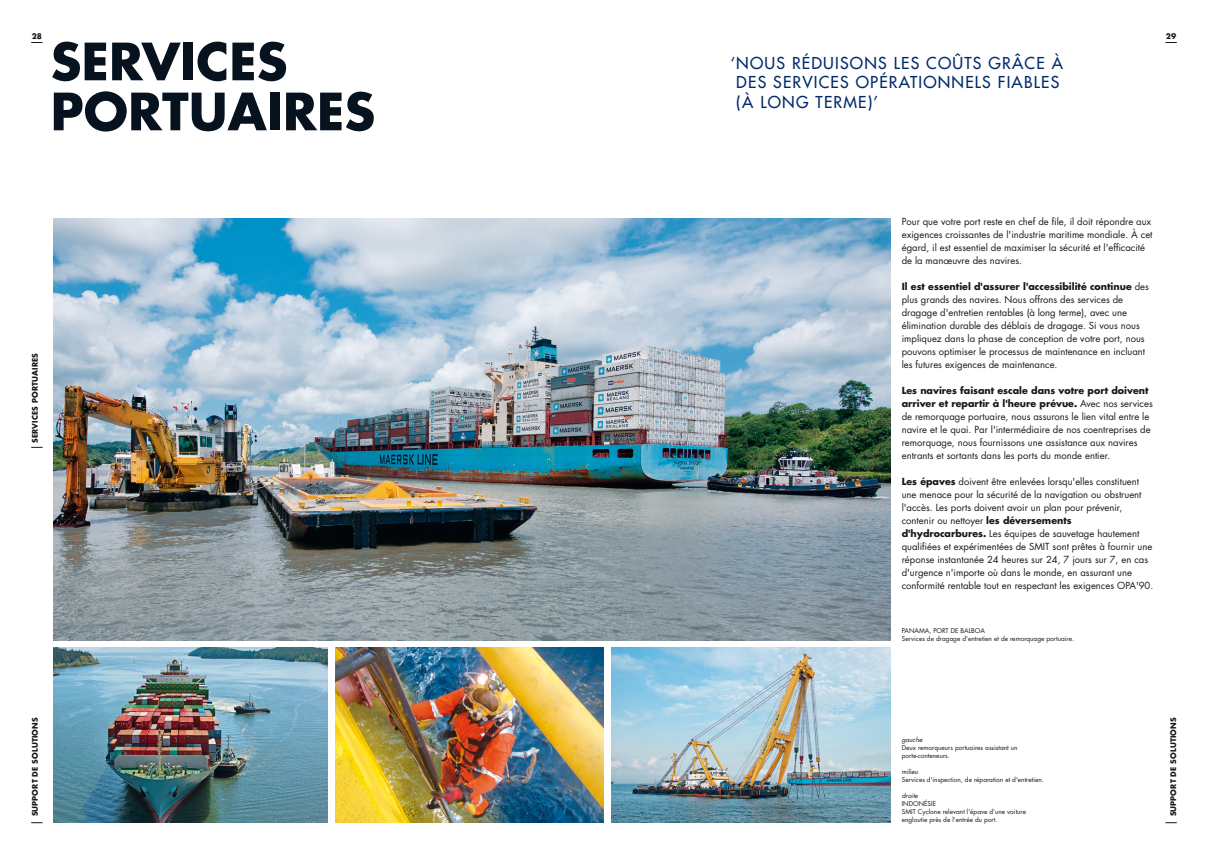
<style>
.page{position:relative;width:1208px;height:859px;background:#fff}
.page>*{position:absolute;margin:0;border:0;box-sizing:border-box;transform-origin:0 0}
.t1{font:700 50px/50px "Futura Std";color:#06131e}
.t2{font:500 16px/19.5px "Futura Std";letter-spacing:.075em;color:#002b6c}
.t3{font:9.5px/13px "Futura Std";color:#1a171c}
.t4{font:700 7.5px "Futura Std";letter-spacing:.02em;color:#1a171c}
.t5{font:6.5px/8px "Futura Std";color:#1a171c}
.t6{font:italic 6.5px "Futura Std";color:#1a171c}
.s1{font-weight:700}
</style>
<div class="page">
<svg style="left:31px;top:822px;width:12px;height:1px"></svg>
<svg style="left:31px;top:42px;width:12px;height:1px"></svg>
<svg style="left:31px;top:447px;width:12px;height:1px"></svg>
<img style="left:54px;top:218px;width:836px;height:423px">
<img style="left:54px;top:647px;width:273px;height:176px">
<img style="left:335px;top:647px;width:269px;height:176px">
<img style="left:611px;top:647px;width:279px;height:176px">
<p class="t4" style="left:32px;top:31px;width:12px">28</p>
<p class="t4" style="left:1166px;top:31px;width:12px">29</p>
<h1 class="t1" style="left:51px;top:36px;width:326px">SERVICES<br>PORTUAIRES</h1>
<h2 class="t2" style="left:736px;top:53px;width:328px;text-indent:-6px">‘NOUS RÉDUISONS LES COÛTS GRÂCE À<br>DES SERVICES OPÉRATIONNELS FIABLES (À LONG TERME)’</h2>
<p class="t4" style="left:30px;top:443px;width:90px;rotate:-90deg">Services portuaires</p>
<p class="t4" style="left:30px;top:816px;width:101px;rotate:-90deg">SUPPORT DE SOLUTIONS</p>
<p class="t3" style="left:901px;top:215px;width:252px">Pour que votre port reste en chef de file, il doit répondre aux exigences croissantes de l'industrie maritime mondiale. À cet égard, il est essentiel de maximiser la sécurité et l'efficacité de la manœuvre des navires.</p>
<p class="t3" style="left:901px;top:280px;width:249px"><span class="s1">Il est essentiel d'assurer l'accessibilité continue</span> des plus grands des navires. Nous offrons des services de dragage d'entretien rentables (à long terme), avec une élimination durable des déblais de dragage. Si vous nous impliquez dans la phase de conception de votre port, nous pouvons optimiser le processus de maintenance en incluant les futures exigences de maintenance.</p>
<p class="t3" style="left:901px;top:384px;width:253px"><span class="s1">Les navires faisant escale dans votre port doivent arriver et repartir à l'heure prévue.</span> Avec nos services de remorquage portuaire, nous assurons le lien vital entre le navire et le quai. Par l'intermédiaire de nos coentreprises de remorquage, nous fournissons une assistance aux navires entrants et sortants dans les ports du monde entier.</p>
<p class="t3" style="left:901px;top:475px;width:253px"><span class="s1">Les épaves</span> doivent être enlevées lorsqu'elles constituent une menace pour la sécurité de la navigation ou obstruent l'accès. Les ports doivent avoir un plan pour prévenir, contenir ou nettoyer <span class="s1">les déversements d'hydrocarbures.</span> Les équipes de sauvetage hautement qualifiées et expérimentées de SMIT sont prêtes à fournir une réponse instantanée 24 heures sur 24, 7 jours sur 7, en cas d'urgence n'importe où dans le monde, en assurant une conformité rentable tout en respectant les exigences OPA'90.</p>
<p class="t5" style="left:901px;top:626px;width:174px">PANAMA, PORT DE BALBOA<br>Services de dragage d'entretien et de remorquage portuaire.</p>
<p class="t6" style="left:901px;top:736px;width:22px">gauche</p>
<p class="t5" style="left:901px;top:744px;width:117px">Deux remorqueurs portuaires assistant un porte-conteneurs.</p>
<p class="t6" style="left:901px;top:768px;width:18px">milieu</p>
<p class="t5" style="left:901px;top:776px;width:144px">Services d'inspection, de réparation et d'entretien.</p>
<p class="t6" style="left:901px;top:792px;width:18px">droite</p>
<p class="t5" style="left:901px;top:800px;width:126px">INDONÉSIE<br>SMIT Cyclone relevant l'épave d’une voiture engloutie près de l'entrée du port.</p>
<p class="t4" style="left:1168px;top:816px;width:101px;rotate:-90deg">SUPPORT DE SOLUTIONS</p>
</div>
